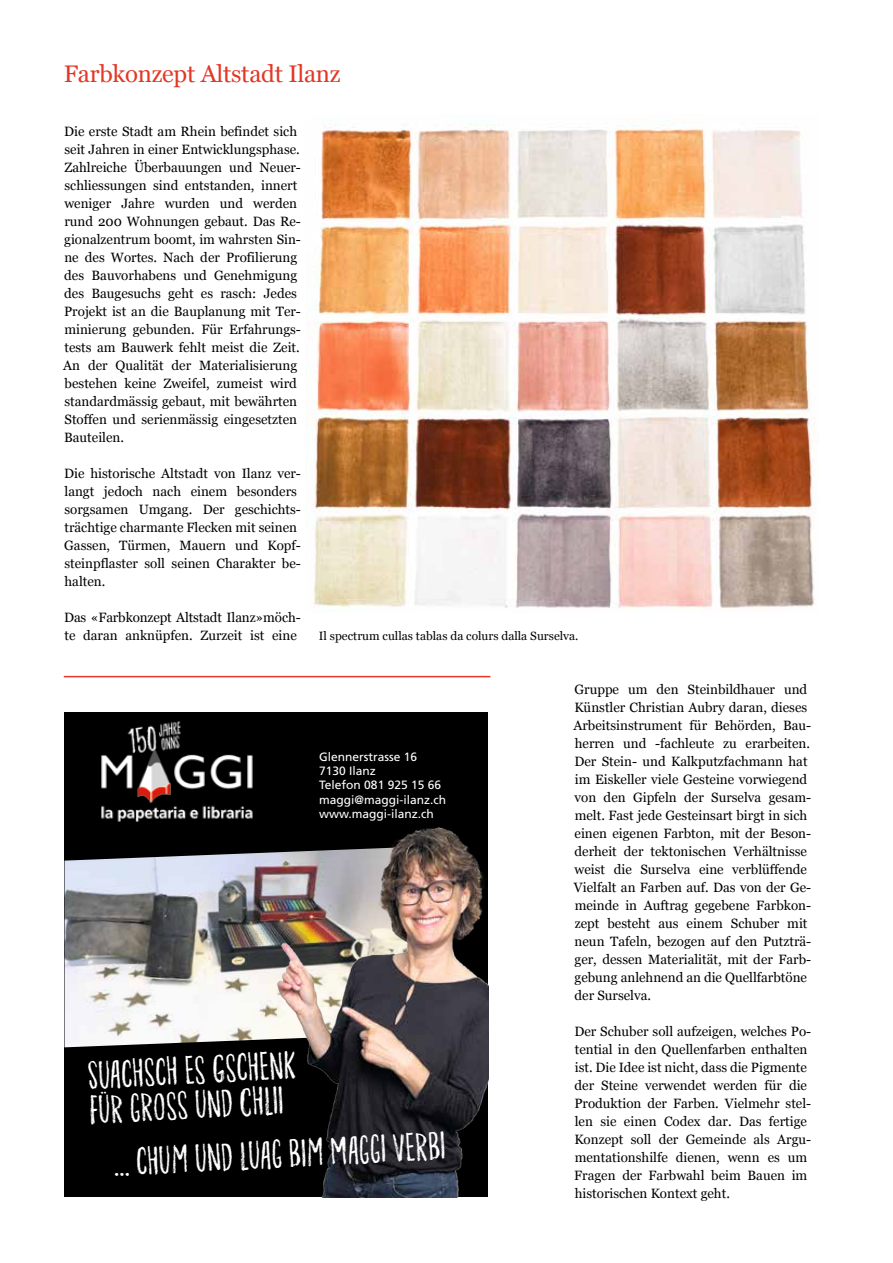
<style>
.page{position:relative;width:893px;height:1263px;background:#fff}
.page>*{position:absolute;margin:0;border:0;box-sizing:border-box;transform-origin:0 0}
.t1{font:30.75px/34.7px "Ordinary Guy DEMO";color:#fff}
.t2{font:24px "Vani";letter-spacing:-.01em;color:#e33725}
.t3{font:13.5px/18px "Vani";color:#000}
.t4{font:12px/14.4px "Frutiger LT Std";color:#fff}
.t5{font:12px "Vani";color:#000}
</style>
<div class="page">
<div style="left:64px;top:713px;width:424px;height:484px;background:#000"></div>
<img style="left:101px;top:721px;width:152px;height:101px">
<img style="left:64px;top:854px;width:155px;height:193px">
<img style="left:219px;top:811px;width:269px;height:386px">
<img style="left:306px;top:123px;width:510px;height:487px">
<hr style="left:64px;top:676px;width:426px;height:1px;background:#e33725">
<h2 class="t2" style="left:64px;top:60px;width:278px">Farbkonzept Altstadt Ilanz</h2>
<p class="t3" style="left:63px;top:122px;width:239px">Die erste Stadt am Rhein befindet sich seit Jahren in einer Entwicklungsphase.<br>Zahlreiche Überbauungen und Neuer&shy;schliessungen sind entstanden, innert weniger Jahre wurden und werden rund 200 Wohnungen gebaut. Das Re&shy;gionalzentrum boomt, im wahrsten Sin&shy;ne des Wortes. Nach der Profilierung des Bauvorhabens und Genehmigung des Baugesuchs geht es rasch: Jedes Projekt ist an die Bauplanung mit Ter&shy;minierung gebunden. Für Erfahrungs&shy;tests am Bauwerk fehlt meist die Zeit.<br>An der Qualität der Materialisierung bestehen keine Zweifel, zumeist wird standardmässig gebaut, mit bewährten Stoffen und serienmässig eingesetzten Bauteilen.</p>
<p class="t3" style="left:64px;top:464px;width:238px">Die historische Altstadt von Ilanz ver&shy;langt jedoch nach einem besonders sorgsamen Umgang. Der geschichts&shy;trächtige charmante Flecken mit seinen Gassen, Türmen, Mauern und Kopf&shy;steinpflaster soll seinen Charakter be&shy;halten.</p>
<p class="t3" style="left:64px;top:608px;width:238px">Das «Farbkonzept Altstadt Ilanz»möch&shy;te daran anknüpfen. Zurzeit ist eine</p>
<p class="t5" style="left:319px;top:629px;width:261px">Il spectrum cullas tablas da colurs dalla Surselva.</p>
<p class="t4" style="left:319px;top:749px;width:129px">Glennerstrasse 16<br>7130 Ilanz<br>Telefon 081 925 15 66 maggi@maggi-ilanz.ch www.maggi-ilanz.ch</p>
<h1 class="t1" style="left:87px;top:1059px;width:210px;rotate:-3deg">Suachsch es Gschenk für gross und Chlii</h1>
<h1 class="t1" style="left:112px;top:1146px;width:334px;rotate:-3deg">... chum und luag bim Maggi verbi</h1>
<p class="t3" style="left:573px;top:680px;width:239px">Gruppe um den Steinbildhauer und Künstler Christian Aubry daran, dieses Arbeitsinstrument für Behörden, Bau&shy;herren und -fachleute zu erarbeiten.<br>Der Stein- und Kalkputzfachmann hat im Eiskeller viele Gesteine vorwiegend von den Gipfeln der Surselva gesam&shy;melt. Fast jede Gesteinsart birgt in sich einen eigenen Farbton, mit der Beson&shy;derheit der tektonischen Verhältnisse weist die Surselva eine verblüffende Vielfalt an Farben auf. Das von der Ge&shy;meinde in Auftrag gegebene Farbkon&shy;zept besteht aus einem Schuber mit neun Tafeln, bezogen auf den Putzträ&shy;ger, dessen Materialität, mit der Farb&shy;gebung anlehnend an die Quellfarbtöne der Surselva.</p>
<p class="t3" style="left:574px;top:1022px;width:238px">Der Schuber soll aufzeigen, welches Po&shy;tential in den Quellenfarben enthalten ist. Die Idee ist nicht, dass die Pigmente der Steine verwendet werden für die Produktion der Farben. Vielmehr stel&shy;len sie einen Codex dar. Das fertige Konzept soll der Gemeinde als Argu&shy;mentationshilfe dienen, wenn es um Fragen der Farbwahl beim Bauen im historischen Kontext geht.</p>
</div>
